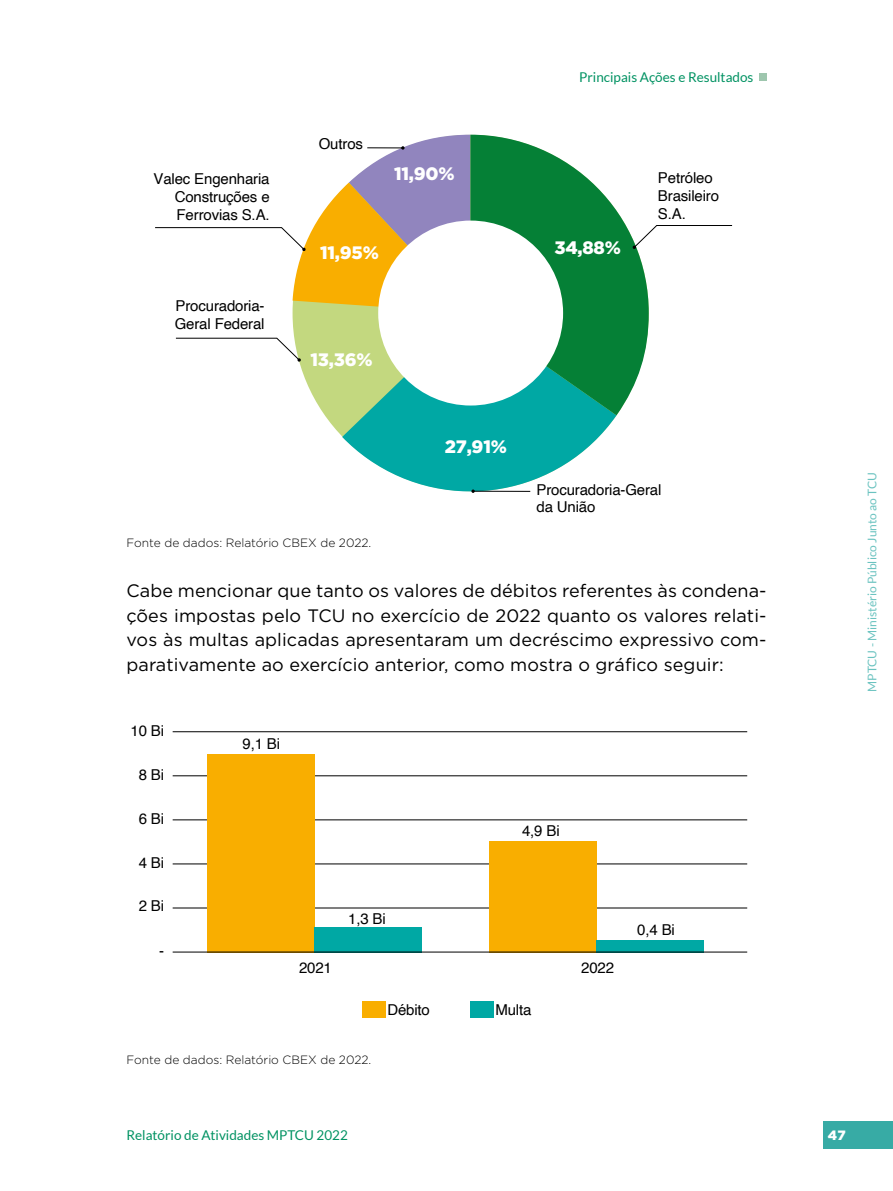
<style>
.page{position:relative;width:893px;height:1191px;background:#fff}
.page>*{position:absolute;margin:0;border:0;box-sizing:border-box;transform-origin:0 0}
.t1{font:18px/24.8px "Gotham";letter-spacing:.005em;color:#000;text-align:justify}
.t2{font:900 18px "Gotham";letter-spacing:-.01em;color:#fff}
.t3{font:15px/18px "Helvetica";letter-spacing:-.01em;color:#000}
.t4{font:13.5px "Lato";color:#009262}
.t5{font:900 13.5px "Gotham";color:#fff}
.t6{font:300 12px "Gotham";color:#000}
.t7{font:12px "Lato";color:#6bc3c0}
</style>
<div class="page">
<div style="left:823px;top:1121px;width:70px;height:27px;background:#37aba5"></div>
<div style="left:759px;top:73px;width:7px;height:8px;background:#9ec6ae"></div>
<div style="left:293px;top:135px;width:356px;height:356px;background:#c3d87f;border-radius:50%"></div>
<svg style="left:342px;top:322px;width:274px;height:170px;fill:#00a8a4"></svg>
<svg style="left:470px;top:135px;width:179px;height:280px;fill:#058036"></svg>
<div style="left:378px;top:220px;width:185px;height:185px;background:#fff;border-radius:50%"></div>
<svg style="left:155px;top:135px;width:315px;height:178px"></svg>
<hr style="left:473px;top:491px;width:57px;height:1px;background:#000">
<svg style="left:471px;top:489px;width:4px;height:4px"></svg>
<svg style="left:175px;top:337px;width:126px;height:25px"></svg>
<svg style="left:632px;top:225px;width:101px;height:24px"></svg>
<hr style="left:173px;top:907px;width:574px;height:1px;background:#000">
<hr style="left:173px;top:863px;width:574px;height:1px;background:#000">
<hr style="left:173px;top:819px;width:574px;height:1px;background:#000">
<hr style="left:173px;top:775px;width:574px;height:1px;background:#000">
<hr style="left:173px;top:731px;width:574px;height:1px;background:#000">
<div style="left:362px;top:1001px;width:23px;height:16px;background:#f9ae00"></div>
<div style="left:470px;top:1001px;width:23px;height:16px;background:#00a8a4"></div>
<div style="left:207px;top:754px;width:107px;height:198px;background:#f9ae00"></div>
<div style="left:314px;top:927px;width:108px;height:25px;background:#00a8a4"></div>
<div style="left:489px;top:841px;width:107px;height:111px;background:#f9ae00"></div>
<div style="left:596px;top:940px;width:108px;height:12px;background:#00a8a4"></div>
<hr style="left:173px;top:951px;width:574px;height:1px;background:#000">
<p class="t3" style="left:175px;top:170px;width:96px;text-align:justify;text-indent:-21px">Valec Engenharia Construções e Ferrovias S.A.</p>
<p class="t3" style="left:175px;top:297px;width:91px">Procuradoria-<br>Geral Federal</p>
<p class="t3" style="left:319px;top:135px;width:46px">Outros</p>
<p class="t2" style="left:394px;top:161px;width:62px">11,90%</p>
<p class="t2" style="left:320px;top:240px;width:60px">11,95%</p>
<p class="t2" style="left:311px;top:347px;width:64px">13,36%</p>
<p class="t4" style="left:579px;top:70px;width:176px">Principais Ações e Resultados</p>
<p class="t2" style="left:554px;top:235px;width:68px">34,88%</p>
<p class="t3" style="left:658px;top:169px;width:63px">Petróleo<br>Brasileiro<br>S.A.</p>
<p class="t2" style="left:445px;top:434px;width:64px">27,91%</p>
<p class="t3" style="left:536px;top:482px;width:126px;line-height:16.5px">Procuradoria-Geral da União</p>
<p class="t6" style="left:126px;top:535px;width:246px">Fonte de dados: Relatório CBEX de 2022.</p>
<p class="t1" style="left:126px;top:578px;width:641px">Cabe mencionar que tanto os valores de débitos referentes às condena&shy;ções impostas pelo TCU no exercício de 2022 quanto os valores relati&shy;vos às multas aplicadas apresentaram um decréscimo expressivo com&shy;parativamente ao exercício anterior, como mostra o gráfico seguir:</p>
<p class="t3" style="left:130px;top:722px;width:35px">10 Bi</p>
<p class="t3" style="left:139px;top:766px;width:27px">8 Bi</p>
<p class="t3" style="left:139px;top:810px;width:27px">6 Bi</p>
<p class="t3" style="left:139px;top:854px;width:27px">4 Bi</p>
<p class="t3" style="left:139px;top:897px;width:27px">2 Bi</p>
<p class="t3" style="left:159px;top:942px;width:6px">-</p>
<p class="t3" style="left:243px;top:735px;width:39px">9,1 Bi</p>
<p class="t3" style="left:522px;top:822px;width:39px">4,9 Bi</p>
<p class="t3" style="left:299px;top:958px;width:34px">2021</p>
<p class="t3" style="left:348px;top:909px;width:39px">1,3 Bi</p>
<p class="t3" style="left:387px;top:1001px;width:44px">Débito</p>
<p class="t3" style="left:495px;top:1001px;width:38px">Multa</p>
<p class="t6" style="left:126px;top:1052px;width:246px">Fonte de dados: Relatório CBEX de 2022.</p>
<p class="t3" style="left:581px;top:958px;width:34px">2022</p>
<p class="t3" style="left:637px;top:921px;width:39px">0,4 Bi</p>
<p class="t7" style="left:865px;top:691px;width:221px;rotate:-90deg">MPTCU - Ministério Público Junto ao TCU</p>
<p class="t4" style="left:126px;top:1127px;width:223px">Relatório de Atividades MPTCU 2022</p>
<p class="t5" style="left:828px;top:1126px;width:19px">42 37</p>
</div>
